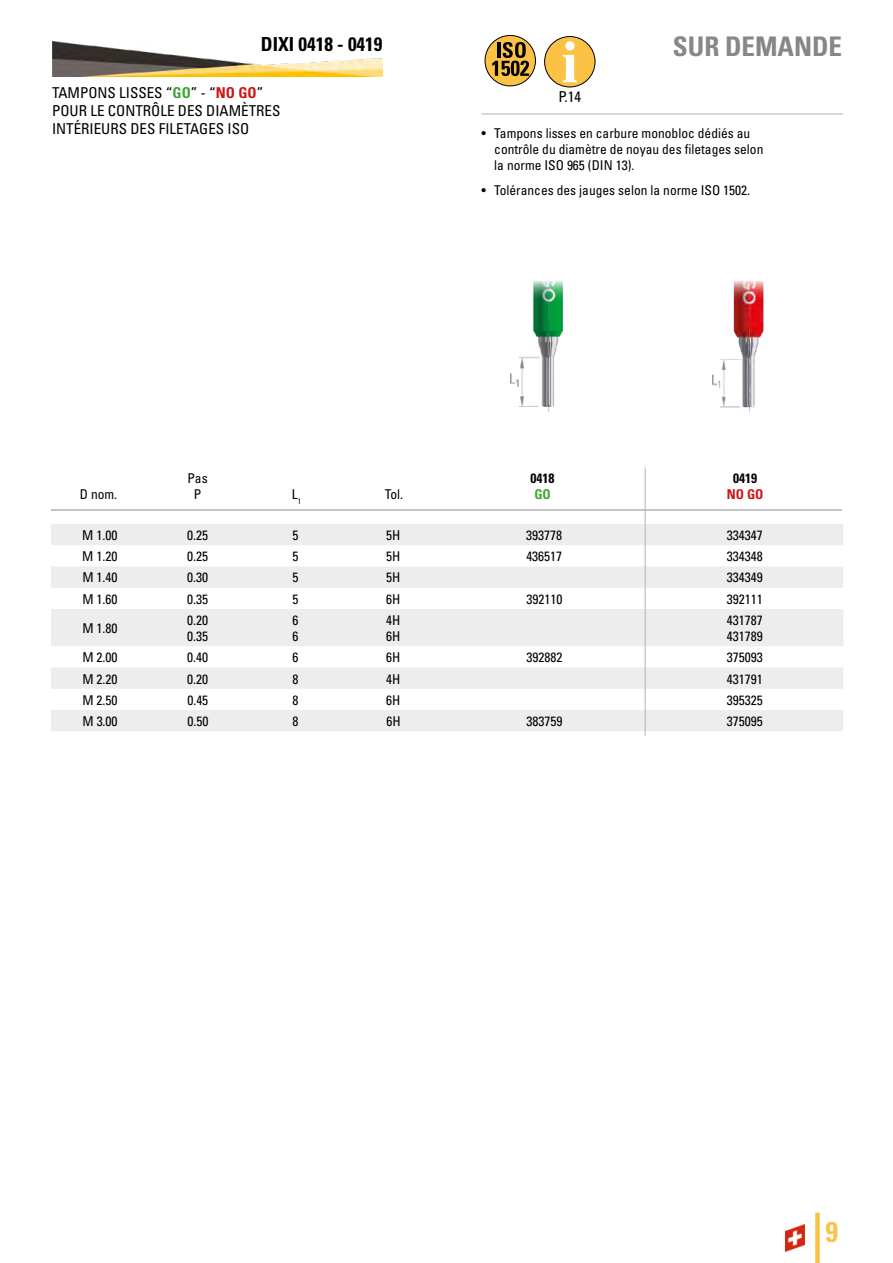
<style>
.page{position:relative;width:893px;height:1263px;background:#fff}
.page>*{position:absolute;margin:0;border:0;box-sizing:border-box;transform-origin:0 0}
.t1{font:700 condensed 28.5px "Univers";color:#fcc246}
.t2{font:700 condensed 27px "Univers";color:#878787}
.t3{font:700 condensed 19.35px "Univers";color:#000}
.t4{font:condensed 15px/18px "Univers";color:#000}
.t5{font:condensed 13.5px/16.2px "Univers";color:#000}
.t6{font:700 condensed 13.5px "Univers";color:#000}
.t7{font:700 condensed 13.5px "Univers";color:#cd1719}
.t8{font:700 condensed 13.5px "Univers";color:#3fa535}
.s1{font-weight:700;color:#3fa535}
.s2{font-weight:700;color:#cd1719}
</style>
<div class="page">
<div style="left:815px;top:1212px;width:5px;height:51px;background:#fcc246"></div>
<img style="left:785px;top:1224px;width:20px;height:27px">
<img style="left:52px;top:41px;width:330px;height:35px">
<hr style="left:482px;top:114px;width:361px;height:1px;background:#b3b2b2">
<hr style="left:51px;top:509px;width:791px;height:2px;background:#b3b2b2">
<div style="left:485px;top:35px;width:50px;height:51px;background:#fcc246;border-radius:50%"></div>
<div style="left:485px;top:35px;width:51px;height:51px;border:1px solid #000;border-radius:50%"></div>
<svg style="left:492px;top:42px;width:37px;height:34px"></svg>
<svg style="left:51px;top:524px;width:792px;height:207px;fill:#ededed"></svg>
<hr style="left:645px;top:468px;width:1px;height:267px;background:#b3b2b2">
<img style="left:511px;top:302px;width:52px;height:110px">
<img style="left:713px;top:302px;width:51px;height:110px">
<svg style="left:532px;top:280px;width:31px;height:22px"></svg>
<svg style="left:733px;top:280px;width:31px;height:22px"></svg>
<div style="left:545px;top:37px;width:50px;height:50px;background:#fcc246;border-radius:50%"></div>
<div style="left:544px;top:36px;width:51px;height:51px;border:1px solid #000;border-radius:50%"></div>
<svg style="left:563px;top:41px;width:14px;height:41px"></svg>
<h3 class="t3" style="left:261px;top:32px;width:123px">DIXI 0418 - 0419</h3>
<p class="t4" style="left:52px;top:84px;width:230px">TAMPONS LISSES “<span class="s1">GO</span>” - “<span class="s2">NO GO</span>”<br>POUR LE CONTRÔLE DES DIAMÈTRES<br>INTÉRIEURS DES FILETAGES ISO</p>
<p class="t4" style="left:558px;top:88px;width:24px">P.14</p>
<h2 class="t2" style="left:673px;top:30px;width:171px">SUR DEMANDE</h2>
<p class="t5" style="left:494px;top:125px;width:271px;text-indent:-13px">• Tampons lisses en carbure monobloc dédiés au contrôle du diamètre de noyau des filetages selon la norme ISO 965 (DIN 13).</p>
<p class="t5" style="left:481px;top:181px;width:270px">• Tolérances des jauges selon la norme ISO 1502.</p>
<p class="t5" style="left:187px;top:470px;width:22px">Pas</p>
<p class="t6" style="left:531px;top:470px;width:25px">0418</p>
<p class="t6" style="left:733px;top:470px;width:25px">0419</p>
<p class="t5" style="left:80px;top:486px;width:39px">D nom.</p>
<p class="t5" style="left:194px;top:486px;width:9px">P</p>
<p class="t5" style="left:292px;top:486px;width:11px">L<sub>1</sub></p>
<p class="t5" style="left:385px;top:486px;width:20px">Tol.</p>
<p class="t8" style="left:534px;top:486px;width:18px">GO</p>
<p class="t7" style="left:727px;top:486px;width:38px">NO GO</p>
<p class="t5" style="left:82px;top:527px;width:37px">M 1.00</p>
<p class="t5" style="left:187px;top:527px;width:22px">0.25</p>
<p class="t5" style="left:293px;top:527px;width:7px">5</p>
<p class="t5" style="left:386px;top:527px;width:16px">5H</p>
<p class="t5" style="left:526px;top:527px;width:37px">393778</p>
<p class="t5" style="left:727px;top:527px;width:37px">334347</p>
<p class="t5" style="left:82px;top:548px;width:37px">M 1.20</p>
<p class="t5" style="left:187px;top:548px;width:22px">0.25</p>
<p class="t5" style="left:293px;top:548px;width:7px">5</p>
<p class="t5" style="left:386px;top:548px;width:16px">5H</p>
<p class="t5" style="left:526px;top:548px;width:37px">436517</p>
<p class="t5" style="left:727px;top:548px;width:37px">334348</p>
<p class="t5" style="left:82px;top:569px;width:37px">M 1.40</p>
<p class="t5" style="left:187px;top:569px;width:22px">0.30</p>
<p class="t5" style="left:293px;top:569px;width:7px">5</p>
<p class="t5" style="left:386px;top:569px;width:16px">5H</p>
<p class="t5" style="left:727px;top:569px;width:37px">334349</p>
<p class="t5" style="left:82px;top:591px;width:37px">M 1.60</p>
<p class="t5" style="left:187px;top:591px;width:22px">0.35</p>
<p class="t5" style="left:293px;top:591px;width:7px">5</p>
<p class="t5" style="left:386px;top:591px;width:16px">6H</p>
<p class="t5" style="left:526px;top:591px;width:37px">392110</p>
<p class="t5" style="left:727px;top:591px;width:37px">392111</p>
<p class="t5" style="left:82px;top:620px;width:37px">M 1.80</p>
<p class="t5" style="left:187px;top:612px;width:22px">0.20<br>0.35</p>
<p class="t5" style="left:293px;top:612px;width:7px">6<br>6</p>
<p class="t5" style="left:386px;top:612px;width:16px">4H<br>6H</p>
<p class="t5" style="left:727px;top:612px;width:37px">431787<br>431789</p>
<p class="t5" style="left:82px;top:649px;width:37px">M 2.00</p>
<p class="t5" style="left:187px;top:649px;width:22px">0.40</p>
<p class="t5" style="left:293px;top:649px;width:7px">6</p>
<p class="t5" style="left:386px;top:649px;width:16px">6H</p>
<p class="t5" style="left:526px;top:649px;width:37px">392882</p>
<p class="t5" style="left:727px;top:649px;width:37px">375093</p>
<p class="t5" style="left:82px;top:670px;width:37px">M 2.20</p>
<p class="t5" style="left:187px;top:670px;width:22px">0.20</p>
<p class="t5" style="left:293px;top:670px;width:7px">8</p>
<p class="t5" style="left:386px;top:670px;width:16px">4H</p>
<p class="t5" style="left:727px;top:670px;width:37px">431791</p>
<p class="t5" style="left:82px;top:692px;width:37px">M 2.50</p>
<p class="t5" style="left:187px;top:692px;width:22px">0.45</p>
<p class="t5" style="left:293px;top:692px;width:7px">8</p>
<p class="t5" style="left:386px;top:692px;width:16px">6H</p>
<p class="t5" style="left:727px;top:692px;width:37px">395325</p>
<p class="t5" style="left:82px;top:713px;width:37px">M 3.00</p>
<p class="t5" style="left:187px;top:713px;width:22px">0.50</p>
<p class="t5" style="left:293px;top:713px;width:7px">8</p>
<p class="t5" style="left:386px;top:713px;width:16px">6H</p>
<p class="t5" style="left:526px;top:713px;width:37px">383759</p>
<p class="t5" style="left:727px;top:713px;width:37px">375095</p>
<h1 class="t1" style="left:825px;top:1214px;width:14px">9</h1>
</div>
